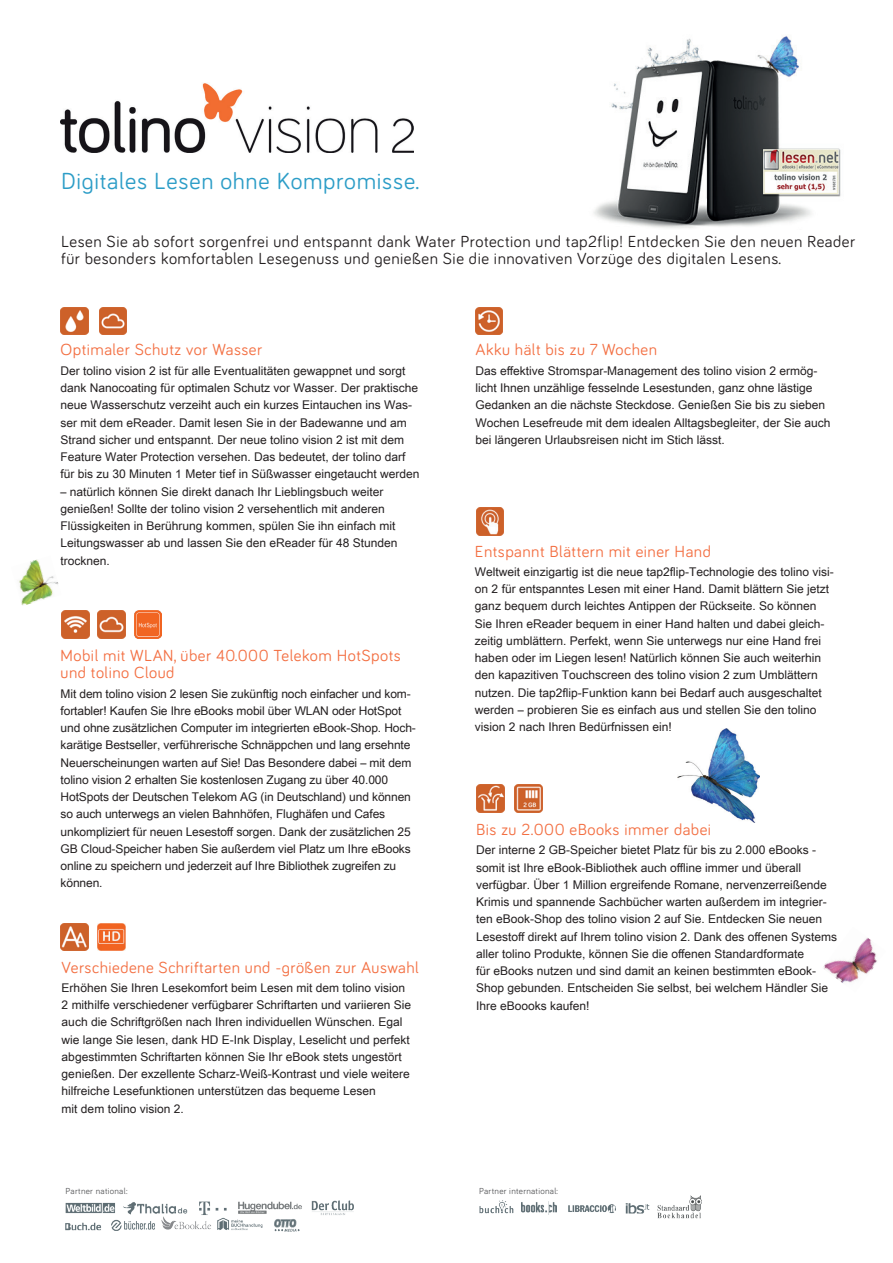
<style>
.page{position:relative;width:893px;height:1263px;background:#fff}
.page>*{position:absolute;margin:0;border:0;box-sizing:border-box;transform-origin:0 0}
.Tabelle_Überschrift{font:24px "Bariol";letter-spacing:.03em;color:#2c9dc7}
.Tabelle_Überschrift-2{font:16.5px/17.2px "Bariol";letter-spacing:.03em;color:#f36f42}
.Tabelle_Überschrift-3{font:16.5px/17.2px "Bariol";letter-spacing:.03em;color:#231f20}
.Tabelle{font:12px/17.2px "Arial Unicode MS";color:#231f20}
.t1{font:9px "Bariol";letter-spacing:.03em;color:#57585a}
</style>
<div class="page">
<img style="left:199px;top:1200px;width:155px;height:15px">
<img style="left:123px;top:1202px;width:65px;height:19px">
<img style="left:65px;top:1202px;width:50px;height:12px">
<img style="left:65px;top:1222px;width:37px;height:9px">
<img style="left:111px;top:1216px;width:49px;height:15px">
<img style="left:217px;top:1217px;width:46px;height:13px">
<img style="left:274px;top:1219px;width:26px;height:13px">
<img style="left:625px;top:1203px;width:25px;height:11px">
<img style="left:568px;top:1204px;width:48px;height:9px">
<img style="left:521px;top:1201px;width:35px;height:13px">
<img style="left:658px;top:1195px;width:43px;height:24px">
<img style="left:479px;top:1200px;width:35px;height:14px">
<img style="left:162px;top:1217px;width:49px;height:13px">
<img style="left:19px;top:559px;width:40px;height:47px">
<img style="left:475px;top:307px;width:28px;height:28px">
<img style="left:677px;top:728px;width:82px;height:94px">
<img style="left:593px;top:35px;width:248px;height:194px">
<img style="left:61px;top:83px;width:353px;height:69px">
<img style="left:823px;top:937px;width:54px;height:46px">
<img style="left:61px;top:307px;width:27px;height:28px">
<img style="left:99px;top:307px;width:28px;height:28px">
<img style="left:476px;top:507px;width:28px;height:28px">
<img style="left:62px;top:610px;width:27px;height:28px">
<img style="left:61px;top:923px;width:27px;height:28px">
<img style="left:477px;top:784px;width:28px;height:28px">
<img style="left:98px;top:923px;width:28px;height:28px">
<img style="left:514px;top:784px;width:28px;height:28px">
<img style="left:134px;top:610px;width:28px;height:28px">
<img style="left:98px;top:610px;width:28px;height:28px">
<p class="Tabelle_Überschrift" style="left:61px;top:165px;width:360px">Digitales Lesen ohne Kompromisse.</p>
<p class="Tabelle_Überschrift-3" style="left:61px;top:232px;width:796px">Lesen Sie ab sofort sorgenfrei und entspannt dank Water Protection und tap2flip! Entdecken Sie den neuen Reader für besonders komfortablen Lesegenuss und genießen Sie die innovativen Vorzüge des digitalen Lesens.</p>
<p class="Tabelle_Überschrift-2" style="left:61px;top:340px;width:203px">Optimaler Schutz vor Wasser</p>
<p class="Tabelle" style="left:61px;top:362px;width:360px">Der tolino vision 2 ist für alle Eventualitäten gewappnet und sorgt dank Nanocoating für optimalen Schutz vor Wasser. Der praktische neue Wasserschutz verzeiht auch ein kurzes Eintauchen ins Was&shy;ser mit dem eReader. Damit lesen Sie in der Badewanne und am Strand sicher und entspannt. Der neue tolino vision 2 ist mit dem Feature Water Protection versehen. Das bedeutet, der tolino darf für bis zu 30 Minuten 1 Meter tief in Süßwasser eingetaucht werden</p>
<p class="Tabelle" style="left:61px;top:482px;width:324px">– natürlich können Sie direkt danach Ihr Lieblingsbuch weiter</p>
<p class="Tabelle" style="left:61px;top:500px;width:338px">genießen! Sollte der tolino vision 2 versehentlich mit anderen Flüssigkeiten in Berührung kommen, spülen Sie ihn einfach mit Leitungswasser ab und lassen Sie den eReader für 48 Stunden trocknen.</p>
<p class="Tabelle_Überschrift-2" style="left:61px;top:646px;width:342px">Mobil mit WLAN, über 40.000 Telekom HotSpots und tolino Cloud</p>
<p class="Tabelle" style="left:61px;top:684px;width:357px">Mit dem tolino vision 2 lesen Sie zukünftig noch einfacher und kom&shy;fortabler! Kaufen Sie Ihre eBooks mobil über WLAN oder HotSpot und ohne zusätzlichen Computer im integrierten eBook-Shop. Hoch&shy;karätige Bestseller, verführerische Schnäppchen und lang ersehnte Neuerscheinungen warten auf Sie! Das Besondere dabei – mit dem tolino vision 2 erhalten Sie kostenlosen Zugang zu über 40.000<br>HotSpots der Deutschen Telekom AG (in Deutschland) und können so auch unterwegs an vielen Bahnhöfen, Flughäfen und Cafes unkompliziert für neuen Lesestoff sorgen. Dank der zusätzlichen 25<br>GB Cloud-Speicher haben Sie außerdem viel Platz um Ihre eBooks online zu speichern und jederzeit auf Ihre Bibliothek zugreifen zu können.</p>
<p class="Tabelle_Überschrift-2" style="left:62px;top:957px;width:359px">Verschiedene Schriftarten und -größen zur Auswahl</p>
<p class="Tabelle" style="left:62px;top:979px;width:351px">Erhöhen Sie Ihren Lesekomfort beim Lesen mit dem tolino vision 2 mithilfe verschiedener verfügbarer Schriftarten und variieren Sie auch die Schriftgrößen nach Ihren individuellen Wünschen. Egal wie lange Sie lesen, dank HD E-Ink Display, Leselicht und perfekt abgestimmten Schriftarten können Sie Ihr eBook stets ungestört genießen. Der exzellente Scharz-Weiß-Kontrast und viele weitere</p>
<p class="Tabelle" style="left:62px;top:1082px;width:316px">hilfreiche Lesefunktionen unterstützen das bequeme Lesen</p>
<p class="Tabelle" style="left:62px;top:1099px;width:124px">mit dem tolino vision 2.</p>
<p class="Tabelle_Überschrift-2" style="left:475px;top:340px;width:183px">Akku hält bis zu 7 Wochen</p>
<p class="Tabelle" style="left:475px;top:362px;width:356px">Das effektive Stromspar-Management des tolino vision 2 ermög&shy;licht Ihnen unzählige fesselnde Lesestunden, ganz ohne lästige Gedanken an die nächste Steckdose. Genießen Sie bis zu sieben Wochen Lesefreude mit dem idealen Alltagsbegleiter, der Sie auch bei längeren Urlaubsreisen nicht im Stich lässt.</p>
<p class="Tabelle_Überschrift-2" style="left:475px;top:542px;width:237px">Entspannt Blättern mit einer Hand</p>
<p class="Tabelle" style="left:475px;top:563px;width:360px">Weltweit einzigartig ist die neue tap2flip-Technologie des tolino visi&shy;on 2 für entspanntes Lesen mit einer Hand. Damit blättern Sie jetzt ganz bequem durch leichtes Antippen der Rückseite. So können Sie Ihren eReader bequem in einer Hand halten und dabei gleich&shy;zeitig umblättern. Perfekt, wenn Sie unterwegs nur eine Hand frei haben oder im Liegen lesen! Natürlich können Sie auch weiterhin den kapazitiven Touchscreen des tolino vision 2 zum Umblättern nutzen. Die tap2flip-Funktion kann bei Bedarf auch ausgeschaltet werden – probieren Sie es einfach aus und stellen Sie den tolino vision 2 nach Ihren Bedürfnissen ein!</p>
<p class="Tabelle_Überschrift-2" style="left:476px;top:820px;width:237px">Bis zu 2.000 eBooks immer dabei</p>
<p class="Tabelle" style="left:476px;top:841px;width:342px">Der interne 2 GB-Speicher bietet Platz für bis zu 2.000 eBooks -</p>
<p class="Tabelle" style="left:476px;top:858px;width:363px">somit ist Ihre eBook-Bibliothek auch offline immer und überall verfügbar. Über 1 Million ergreifende Romane, nervenzerreißende Krimis und spannende Sachbücher warten außerdem im integrier&shy;ten eBook-Shop des tolino vision 2 auf Sie. Entdecken Sie neuen Lesestoff direkt auf Ihrem tolino vision 2. Dank des offenen Systems aller tolino Produkte, können Sie die offenen Standardformate</p>
<p class="Tabelle" style="left:476px;top:962px;width:354px">für eBooks nutzen und sind damit an keinen bestimmten eBook-<br>Shop gebunden. Entscheiden Sie selbst, bei welchem Händler Sie</p>
<p class="Tabelle" style="left:476px;top:996px;width:115px">Ihre eBoooks kaufen!</p>
<p class="t1" style="left:66px;top:1185px;width:63px">Partner national:</p>
<p class="t1" style="left:479px;top:1185px;width:80px">Partner international:</p>
</div>
